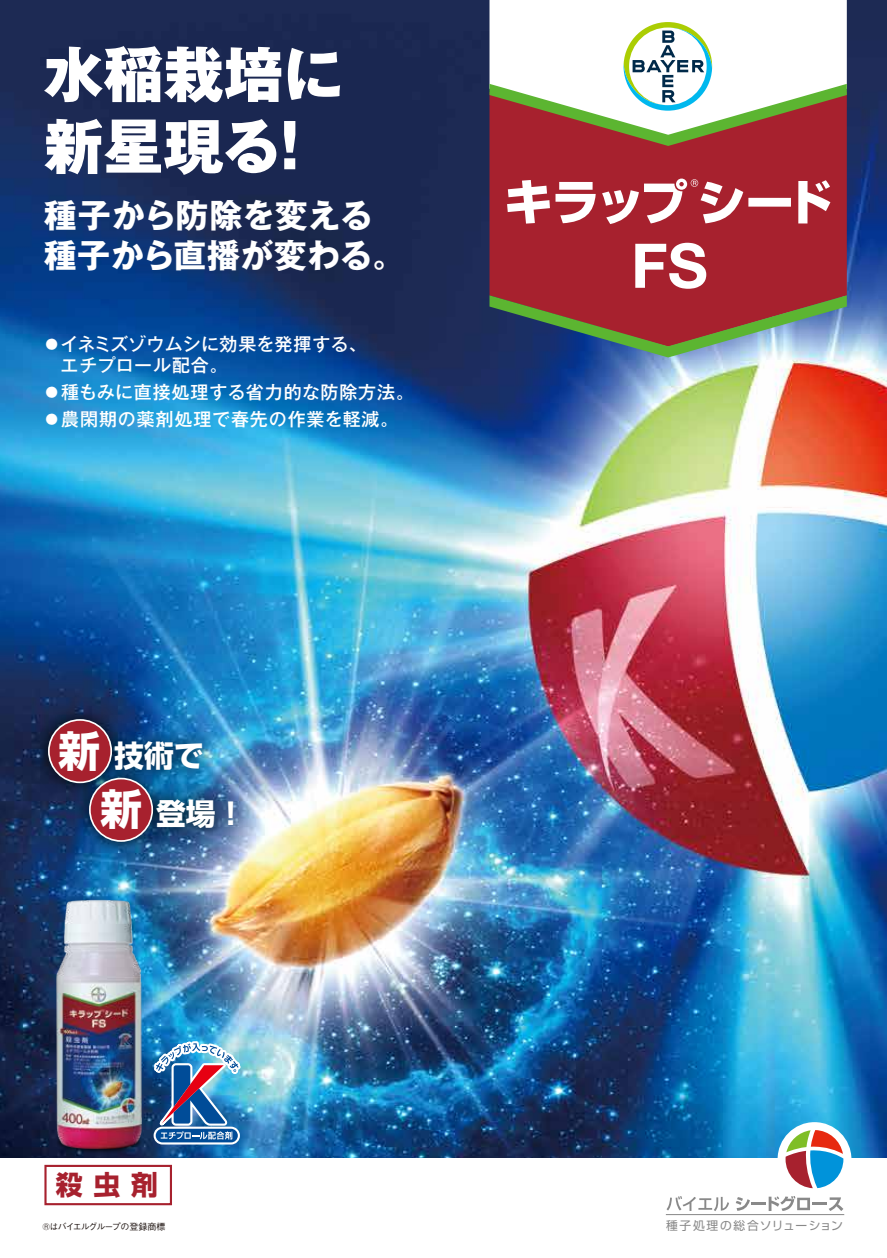
<style>
.page{position:relative;width:887px;height:1258px;background:#fff}
.page>*{position:absolute;margin:0;border:0;box-sizing:border-box;transform-origin:0 0}
.t1{font:800 60px/72px "Gothic MB101 Pro";color:#fff}
.t2{font:700 33px/39.8px "Gothic MB101 Pro";letter-spacing:.005em;color:#fff}
.t3{font:700 29.85px/58.1px "Shin Go Pro";color:#fff}
.t4{font:700 27px "Shin Go Pro";color:#a7212e}
.t5{font:500 18px "Gothic MB101 Pro";letter-spacing:.045em;color:#fff}
.t6{font:500 18px/21px "Gothic MB101 Pro";letter-spacing:.025em;color:#fff}
.t7{font:11.7px "Shin Go Pro";letter-spacing:.12em;color:#898989}
.t8{font:500 9px "Gothic BBB Pro";letter-spacing:-.1em;color:#221815}
.s1{font-size:12.6px}
.s2{font-size:41.85px}
</style>
<div class="page">
<img style="left:0;top:0;width:887px;height:1158px">
<div style="left:778px;top:1121px;width:73px;height:75px;background:#fff;border-radius:50%"></div>
<svg style="left:667px;top:1196px;width:62px;height:14px"></svg>
<svg style="left:736px;top:1196px;width:107px;height:14px"></svg>
<svg style="left:786px;top:1129px;width:57px;height:58px"></svg>
<hr style="left:666px;top:1213px;width:178px;height:1px;background:#898989">
<img style="left:168px;top:1032px;width:79px;height:125px">
<img style="left:5px;top:1078px;width:189px;height:80px">
<img style="left:29px;top:872px;width:139px;height:286px">
<div style="left:44px;top:1164px;width:128px;height:40px;background:#fff;border:2px solid #a7212e"></div>
<img style="left:28px;top:698px;width:239px;height:164px">
<div style="left:90px;top:778px;width:62px;height:62px;background:#a7212e;border-radius:50%"></div>
<div style="left:89px;top:777px;width:64px;height:64px;border:2px solid #fff;border-radius:50%"></div>
<div style="left:49px;top:719px;width:62px;height:63px;background:#a7212e;border-radius:50%"></div>
<div style="left:48px;top:719px;width:64px;height:64px;border:2px solid #fff;border-radius:50%"></div>
<div style="left:490px;top:146px;width:357px;height:149px;background:#a7212e"></div>
<svg style="left:490px;top:0;width:357px;height:22px"></svg>
<svg style="left:635px;top:243px;width:71px;height:46px"></svg>
<svg style="left:507px;top:180px;width:43px;height:43px"></svg>
<svg style="left:556px;top:182px;width:40px;height:41px"></svg>
<div style="left:748px;top:198px;width:43px;height:9px;background:#fff"></div>
<svg style="left:798px;top:180px;width:32px;height:43px"></svg>
<svg style="left:602px;top:178px;width:141px;height:46px"></svg>
<svg style="left:490px;top:295px;width:357px;height:62px;background:#7b5f61"></svg>
<svg style="left:490px;top:22px;width:357px;height:124px"></svg>
<h1 class="t1" style="left:44px;top:31px;width:301px">水稲栽培に新星現る！</h1>
<h2 class="t2" style="left:44px;top:191px;width:363px">種子から防除を変える種子から直播が変わる。</h2>
<p class="t6" style="left:61px;top:331px;width:308px;text-indent:-15px"><span class="s1">●</span> イネミズゾウムシに効果を発揮する、エチプロール配合。</p>
<p class="t5" style="left:45px;top:377px;width:370px"><span class="s1">●</span> 種もみに直接処理する省力的な防除方法。</p>
<p class="t5" style="left:45px;top:404px;width:355px"><span class="s1">●</span> 農閑期の薬剤処理で春先の作業を軽減。</p>
<h3 class="t3" style="left:59px;top:723px;width:189px"><span class="s2">新</span> 技術で<span class="s2">　新</span> 登場！</h3>
<h3 class="t4" style="left:56px;top:1163px;width:104px">殺虫剤</h3>
<p class="t8" style="left:42px;top:1219px;width:124px">®はバイエルグループの登録商標</p>
<p class="t7" style="left:666px;top:1215px;width:179px">種子処理の総合ソリューション</p>
</div>
